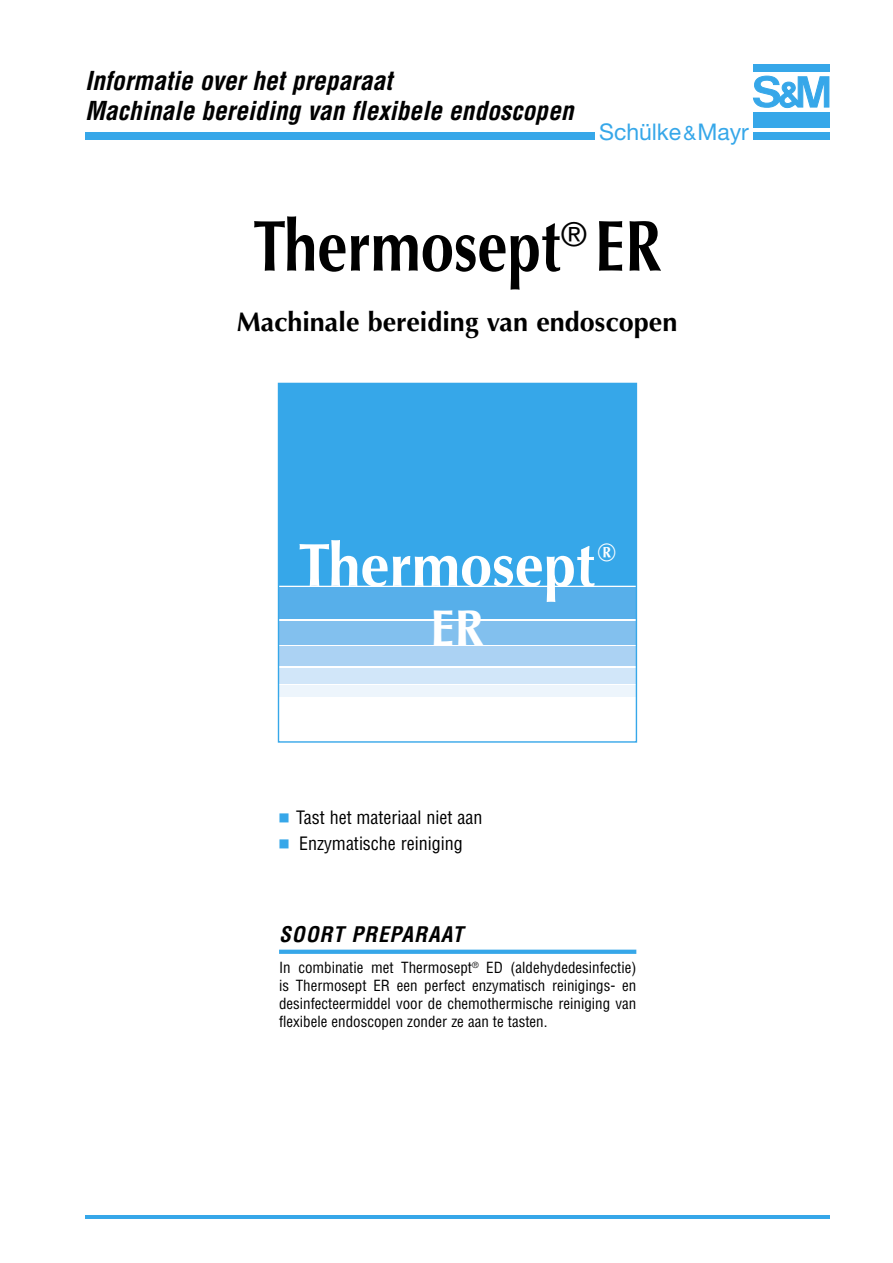
<style>
.page{position:relative;width:893px;height:1263px;background:#fff}
.page>*{position:absolute;margin:0;border:0;box-sizing:border-box;transform-origin:0 0}
.titel_2zeilig_46_pt{font:700 72px "Optima";color:#000;scale:.83 1}
.t1{font:700 60.9px "Optima";color:#fff;scale:.95 1}
.t2{font:700 50.55px "Optima";color:#fff;scale:.95 1}
.titel_2zeilig_46_pt-2{font:700 27px "Optima";color:#000}
.Präp__-Info_Kopf{font:italic 700 condensed 25.5px "Helvetica";color:#000}
.t3{font:700 25.2px "Optima";color:#fff;scale:.95 1}
.t4{font:22.95px "Helvetica Neue";color:#36a7e9}
.Head{font:italic 700 condensed 21px "Helvetica";letter-spacing:.05em;color:#000}
.t5{font:condensed 18px "Helvetica";color:#000}
.Copy{font:condensed 15px/18px "Helvetica";color:#000;text-align:justify}
.s1{font-size:19.95px}
</style>
<div class="page">
<hr style="left:85px;top:1215px;width:744px;height:4px;background:#36a7e9">
<div style="left:753px;top:113px;width:76px;height:15px;background:#36a7e9"></div>
<div style="left:753px;top:64px;width:76px;height:8px;background:#36a7e9"></div>
<div style="left:753px;top:132px;width:76px;height:8px;background:#36a7e9"></div>
<div style="left:85px;top:132px;width:510px;height:8px;background:#36a7e9"></div>
<svg style="left:753px;top:76px;width:76px;height:32px"></svg>
<svg style="left:279px;top:950px;width:357px;height:4px"></svg>
<div style="left:278px;top:383px;width:358px;height:203px;background:#36a7e9"></div>
<div style="left:278px;top:587px;width:358px;height:32px;background:#57afea"></div>
<div style="left:278px;top:621px;width:358px;height:23px;background:#82c0ee"></div>
<div style="left:278px;top:646px;width:358px;height:20px;background:#abd2f3"></div>
<div style="left:278px;top:668px;width:358px;height:15px;background:#d1e6f9"></div>
<div style="left:278px;top:685px;width:358px;height:12px;background:#edf5fc"></div>
<div style="left:278px;top:383px;width:359px;height:360px;border:1px solid #36a7e9"></div>
<p class="Präp__-Info_Kopf" style="left:85px;top:65px;width:309px">Informatie over het preparaat</p>
<p class="Präp__-Info_Kopf" style="left:85px;top:96px;width:490px">Machinale bereiding van flexibele endoscopen</p>
<p class="t4" style="left:599px;top:118px;width:151px">Schülke<span class="s1">&amp;</span>Mayr</p>
<p class="titel_2zeilig_46_pt" style="left:253px;top:204px;width:494px">Thermosept<sup>®</sup> ER</p>
<p class="titel_2zeilig_46_pt-2" style="left:237px;top:306px;width:442px">Machinale bereiding van endoscopen</p>
<p class="t1" style="left:298px;top:530px;width:314px">Thermosept</p>
<p class="t3" style="left:598px;top:537px;width:20px">®</p>
<p class="t2" style="left:430px;top:598px;width:58px">ER</p>
<p class="t5" style="left:296px;top:806px;width:188px">Tast het materiaal niet aan</p>
<p class="t5" style="left:299px;top:832px;width:165px">Enzymatische reiniging</p>
<p class="Head" style="left:279px;top:921px;width:185px">SOORT PREPARAAT</p>
<p class="Copy" style="left:279px;top:958px;width:359px">In combinatie met Thermosept<sup>®</sup> ED (aldehydedesinfectie) is Thermosept ER een perfect enzymatisch reinigings- en desinfecteermiddel voor de chemothermische reiniging van flexibele endoscopen zonder ze aan te tasten.</p>
</div>
